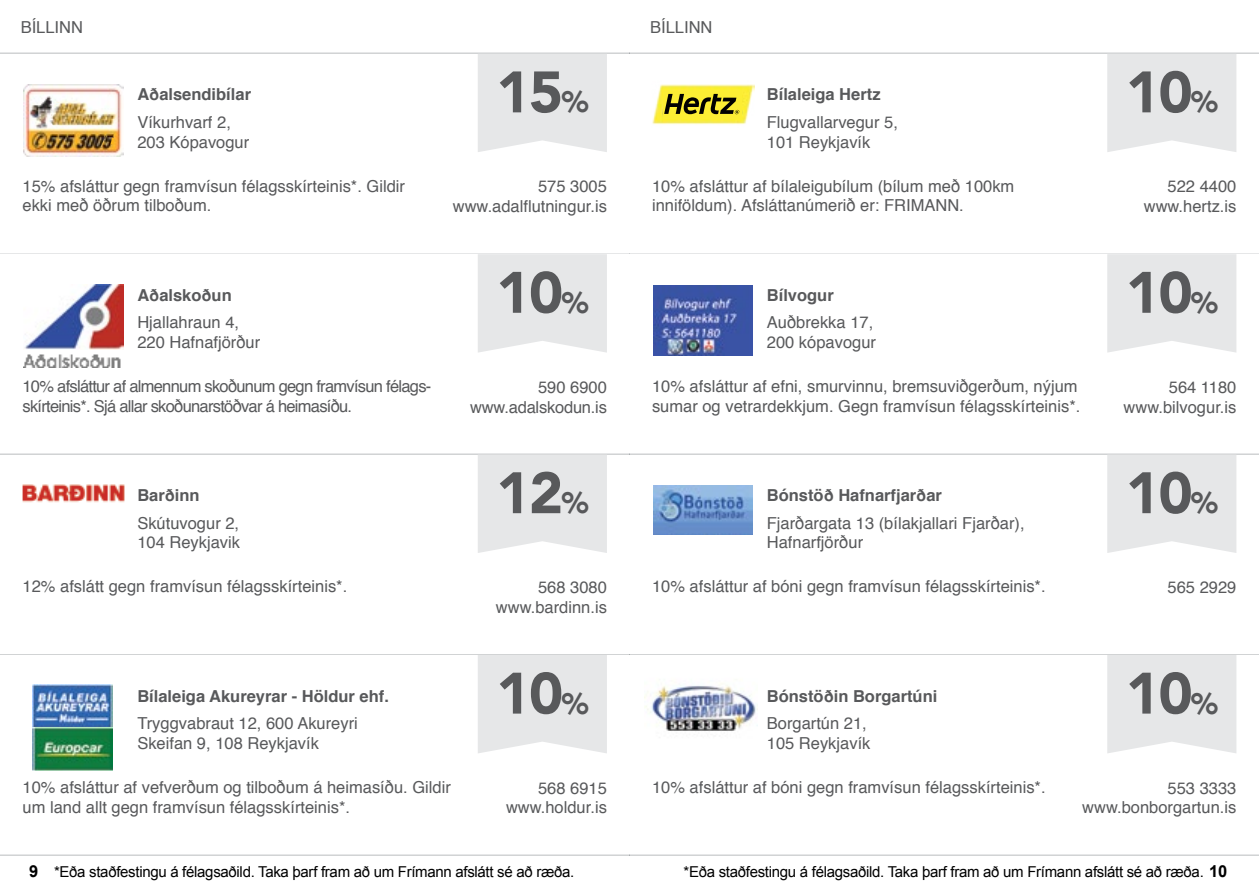
<style>
.page{position:relative;width:1259px;height:893px;background:#fff}
.page>*{position:absolute;margin:0;border:0;box-sizing:border-box;transform-origin:0 0}
.t1{font:900 57.75px "Avenir";letter-spacing:-.025em;color:#58595b}
.t2{font:16.5px/19.8px "Helvetica";color:#58595b}
.t3{font:700 16.5px "Helvetica";color:#58595b}
.t4{font:16.5px/19.8px "Helvetica";letter-spacing:-.045em;color:#58595b}
.t5{font:15px "Arial";letter-spacing:-.02em;color:#000}
.s1{font-size:29.55px}
.s2{font-weight:700;font-size:16.5px}
</style>
<div class="page">
<hr style="left:0;top:253px;width:629px;height:1px;background:#e6e7e8">
<hr style="left:0;top:454px;width:629px;height:1px;background:#d1d3d4">
<hr style="left:0;top:453px;width:629px;height:1px;background:#e6e7e8">
<hr style="left:0;top:654px;width:629px;height:1px;background:#d1d3d4">
<hr style="left:0;top:653px;width:629px;height:1px;background:#e6e7e8">
<hr style="left:0;top:53px;width:629px;height:1px;background:#d1d3d4">
<hr style="left:0;top:52px;width:629px;height:1px;background:#e6e7e8">
<hr style="left:0;top:855px;width:629px;height:1px;background:#d1d3d4">
<hr style="left:0;top:854px;width:629px;height:1px;background:#e6e7e8">
<div style="left:478px;top:54px;width:129px;height:98px;background:#e6e7e8"></div>
<img style="left:24px;top:85px;width:100px;height:71px">
<img style="left:101px;top:133px;width:13px;height:15px">
<img style="left:48px;top:102px;width:68px;height:24px">
<div style="left:478px;top:254px;width:129px;height:99px;background:#e6e7e8"></div>
<img style="left:24px;top:285px;width:99px;height:64px">
<img style="left:24px;top:354px;width:97px;height:14px">
<div style="left:478px;top:455px;width:129px;height:98px;background:#e6e7e8"></div>
<img style="left:22px;top:484px;width:103px;height:19px">
<div style="left:478px;top:655px;width:129px;height:98px;background:#e6e7e8"></div>
<img style="left:33px;top:685px;width:80px;height:42px">
<img style="left:33px;top:727px;width:80px;height:44px">
<svg style="left:111px;top:138px;width:3px;height:6px"></svg>
<hr style="left:629px;top:253px;width:630px;height:1px;background:#e6e7e8">
<hr style="left:629px;top:454px;width:630px;height:1px;background:#d1d3d4">
<hr style="left:629px;top:453px;width:630px;height:1px;background:#e6e7e8">
<hr style="left:629px;top:654px;width:630px;height:1px;background:#d1d3d4">
<hr style="left:629px;top:653px;width:630px;height:1px;background:#e6e7e8">
<hr style="left:629px;top:53px;width:630px;height:1px;background:#d1d3d4">
<hr style="left:629px;top:52px;width:630px;height:1px;background:#e6e7e8">
<hr style="left:629px;top:855px;width:630px;height:1px;background:#d1d3d4">
<hr style="left:629px;top:854px;width:630px;height:1px;background:#e6e7e8">
<div style="left:1107px;top:254px;width:129px;height:99px;background:#e6e7e8"></div>
<img style="left:653px;top:285px;width:99px;height:70px">
<div style="left:1107px;top:655px;width:129px;height:98px;background:#e6e7e8"></div>
<img style="left:645px;top:685px;width:113px;height:46px">
<div style="left:1107px;top:455px;width:129px;height:98px;background:#e6e7e8"></div>
<img style="left:653px;top:485px;width:100px;height:49px">
<div style="left:1107px;top:54px;width:129px;height:98px;background:#e6e7e8"></div>
<img style="left:652px;top:84px;width:102px;height:41px">
<div style="left:663px;top:91px;width:78px;height:28px;background:#fcee34"></div>
<svg style="left:664px;top:94px;width:75px;height:21px"></svg>
<p class="t2" style="left:21px;top:18px;width:64px">BÍLLINN</p>
<p class="t2" style="left:650px;top:18px;width:64px">BÍLLINN</p>
<p class="t3" style="left:137px;top:81px;width:115px">Aðalsendibílar</p>
<p class="t2" style="left:137px;top:113px;width:113px">Víkurhvarf 2,<br>203 Kópavogur</p>
<h1 class="t1" style="left:496px;top:43px;width:94px">15<span class="s1">%</span></h1>
<p class="t3" style="left:767px;top:81px;width:115px">Bílaleiga Hertz</p>
<p class="t2" style="left:767px;top:113px;width:133px">Flugvallarvegur 5,<br>101 Reykjavík</p>
<h1 class="t1" style="left:1125px;top:43px;width:94px">10<span class="s1">%</span></h1>
<p class="t2" style="left:23px;top:176px;width:384px">15% afsláttur gegn framvísun félagsskírteinis*. Gildir ekki með öðrum tilboðum.</p>
<p class="t2" style="left:453px;top:177px;width:156px;text-align:right">575 3005 www.adalflutningur.is</p>
<p class="t2" style="left:652px;top:176px;width:364px">10% afsláttur af bílaleigubílum (bílum með 100km inniföldum). Afsláttanúmerið er: FRIMANN.</p>
<p class="t2" style="left:1143px;top:177px;width:94px;text-align:right">522 4400 www.hertz.is</p>
<p class="t3" style="left:137px;top:282px;width:96px">Aðalskoðun</p>
<p class="t2" style="left:137px;top:313px;width:124px">Hjallahraun 4,<br>220 Hafnafjörður</p>
<h1 class="t1" style="left:496px;top:243px;width:94px">10<span class="s1">%</span></h1>
<p class="t3" style="left:767px;top:282px;width:68px">Bílvogur</p>
<p class="t2" style="left:767px;top:313px;width:111px">Auðbrekka 17,<br>200 kópavogur</p>
<h1 class="t1" style="left:1125px;top:243px;width:94px">10<span class="s1">%</span></h1>
<p class="t4" style="left:23px;top:377px;width:410px">10% afsláttur af almennum skoðunum gegn framvísun félags&shy;skírteinis*. Sjá allar skoðunarstöðvar á heimasíðu.</p>
<p class="t2" style="left:470px;top:378px;width:138px;text-align:right">590 6900 www.adalskodun.is</p>
<p class="t2" style="left:652px;top:377px;width:430px">10% afsláttur af efni, smurvinnu, bremsuviðgerðum, nýjum sumar og vetrardekkjum. Gegn framvísun félagsskírteinis*.</p>
<p class="t2" style="left:1123px;top:378px;width:114px;text-align:right">564 1180 www.bilvogur.is</p>
<p class="t3" style="left:137px;top:482px;width:64px">Barðinn</p>
<p class="t2" style="left:137px;top:513px;width:104px">Skútuvogur 2,<br>104 Reykjavik</p>
<h1 class="t1" style="left:496px;top:444px;width:94px">12<span class="s1">%</span></h1>
<p class="t3" style="left:767px;top:482px;width:177px">Bónstöð Hafnarfjarðar</p>
<p class="t2" style="left:767px;top:513px;width:259px">Fjarðargata 13 (bílakjallari Fjarðar),<br>Hafnarfjörður</p>
<h1 class="t1" style="left:1125px;top:444px;width:94px">10<span class="s1">%</span></h1>
<p class="t2" style="left:23px;top:577px;width:326px">12% afslátt gegn framvísun félagsskírteinis*.</p>
<p class="t2" style="left:496px;top:578px;width:112px;text-align:right">568 3080 www.bardinn.is</p>
<p class="t2" style="left:652px;top:577px;width:395px">10% afsláttur af bóni gegn framvísun félagsskírteinis*.</p>
<p class="t2" style="left:1167px;top:578px;width:70px">565 2929</p>
<p class="t3" style="left:137px;top:682px;width:253px">Bílaleiga Akureyrar - Höldur ehf.</p>
<p class="t2" style="left:137px;top:714px;width:222px">Tryggvabraut 12, 600 Akureyri<br>Skeifan 9, 108 Reykjavík</p>
<h1 class="t1" style="left:496px;top:644px;width:94px">10<span class="s1">%</span></h1>
<p class="t3" style="left:767px;top:682px;width:172px">Bónstöðin Borgartúni</p>
<p class="t2" style="left:767px;top:714px;width:105px">Borgartún 21,<br>105 Reykjavík</p>
<h1 class="t1" style="left:1125px;top:644px;width:94px">10<span class="s1">%</span></h1>
<p class="t2" style="left:23px;top:778px;width:430px">10% afsláttur af vefverðum og tilboðum á heimasíðu. Gildir um land allt gegn framvísun félagsskírteinis*.</p>
<p class="t2" style="left:506px;top:778px;width:102px;text-align:right">568 6915 www.holdur.is</p>
<p class="t2" style="left:652px;top:778px;width:395px">10% afsláttur af bóni gegn framvísun félagsskírteinis*.</p>
<p class="t2" style="left:1082px;top:778px;width:156px;text-align:right">553 3333 www.bonborgartun.is</p>
<p class="t5" style="left:29px;top:862px;width:546px"><span class="s2">9</span> *Eða staðfestingu á félagsaðild. Taka þarf fram að um Frímann afslátt sé að ræða.</p>
<p class="t5" style="left:683px;top:862px;width:545px">*Eða staðfestingu á félagsaðild. Taka þarf fram að um Frímann afslátt sé að ræða. <span class="s2">10</span></p>
</div>
